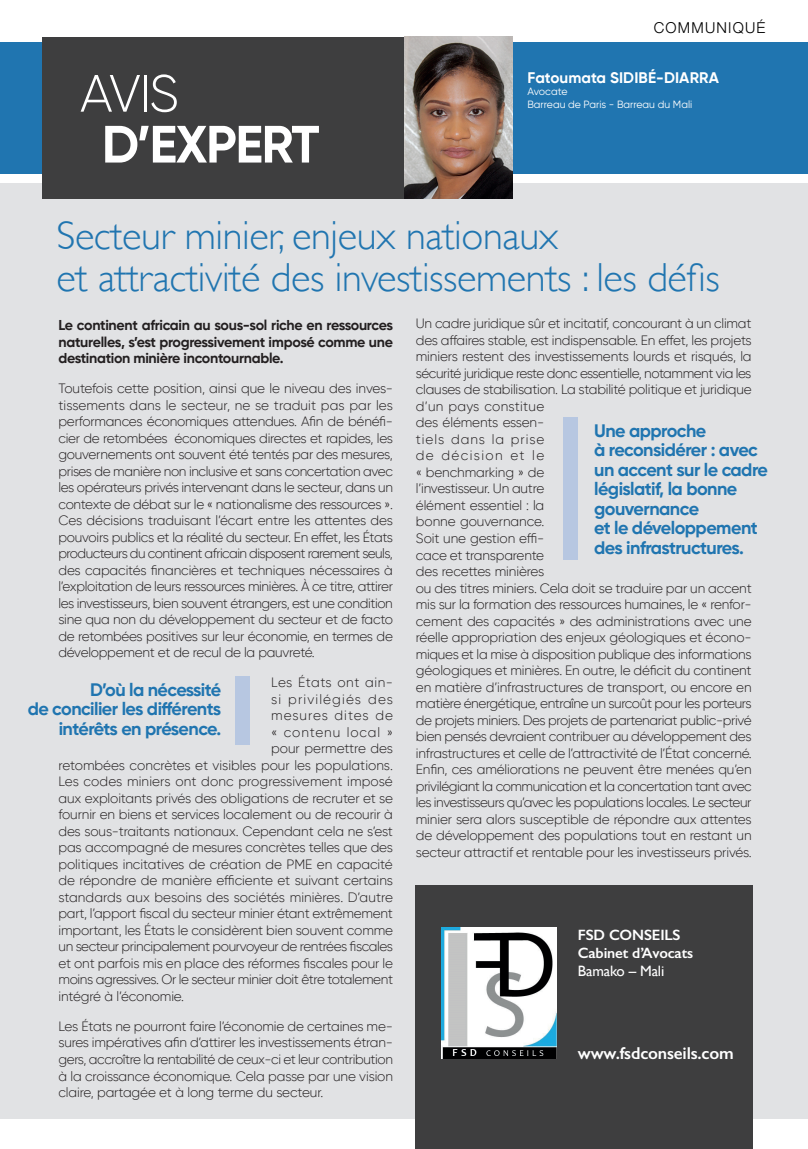
<style>
.page{position:relative;width:808px;height:1149px;background:#fff}
.page>*{position:absolute;margin:0;border:0;box-sizing:border-box;transform-origin:0 0}
.t1{font:700 52.35px "Gilroy";letter-spacing:-.03em;color:#fff}
.t2{font:300 52.35px "Gilroy";color:#fff}
.t3{font:300 40.5px/42px "Gill Sans";letter-spacing:-.01em;color:#2075b0}
.t4{font:700 18px/19.5px "Gilroy";letter-spacing:-.03em;color:#2075b0;text-align:right}
.t5{font:600 17.25px "Gill Sans";letter-spacing:-.01em;color:#fff}
.t6{font:700 15.3px "Gilroy";letter-spacing:.005em;color:#fff}
.t7{font:600 15px/18px "Gill Sans";letter-spacing:-.01em;color:#fff}
.t8{font:15px "Gill Sans";letter-spacing:-.01em;color:#fff}
.t9{font:300 15px "Helvetica Neue";letter-spacing:.08em;color:#000}
.t10{font:700 14.25px/16.5px "Gilroy";letter-spacing:-.02em;color:#231f20;text-align:justify}
.t11{font:300 13.5px/16.5px "Gilroy";letter-spacing:-.015em;color:#231f20;text-align:justify}
.t12{font:300 13.5px "Gilroy";letter-spacing:.005em;color:#231f20}
.t13{font:300 13.5px "Gilroy";letter-spacing:.01em;color:#231f20}
.t14{font:300 13.5px "Gilroy";letter-spacing:.085em;color:#231f20}
.t15{font:300 13.5px "Gilroy";letter-spacing:.04em;color:#231f20}
.t16{font:300 13.5px "Gilroy";letter-spacing:.07em;color:#231f20}
.t17{font:300 13.5px "Gilroy";letter-spacing:.065em;color:#231f20}
.t18{font:10.5px "Gilroy";color:#fff}
</style>
<div class="page">
<div style="left:0;top:166px;width:808px;height:951px;background:#e1e2e4"></div>
<div style="left:0;top:43px;width:808px;height:131px;background:#2075b0"></div>
<div style="left:0;top:174px;width:808px;height:9px;background:#fff"></div>
<img style="left:404px;top:37px;width:108px;height:161px">
<div style="left:43px;top:37px;width:361px;height:161px;background:#3e3e3f"></div>
<div style="left:235px;top:675px;width:15px;height:69px;background:#b7c7e1"></div>
<div style="left:562px;top:418px;width:15px;height:142px;background:#b7c7e1"></div>
<div style="left:416px;top:885px;width:337px;height:263px;background:#3e3e3f"></div>
<img style="left:442px;top:927px;width:114px;height:131px">
<h1 class="t2" style="left:80px;top:61px;width:101px">AVIS</h1>
<h1 class="t1" style="left:102px;top:111px;width:219px">D’EXPERT</h1>
<p class="t9" style="left:654px;top:15px;width:113px">COMMUNIQUÉ</p>
<p class="t6" style="left:527px;top:68px;width:193px">Fatoumata SIDIBÉ-DIARRA</p>
<p class="t18" style="left:527px;top:85px;width:42px">Avocate</p>
<p class="t18" style="left:527px;top:98px;width:166px">Barreau de Paris - Barreau du Mali</p>
<h2 class="t3" style="left:56px;top:213px;width:665px">Secteur minier, enjeux nationaux<br>et attractivité des investissements : les défis</h2>
<p class="t10" style="left:58px;top:316px;width:336px">Le continent africain au sous-sol riche en ressources naturelles, s’est progressivement imposé comme une destination minière incontournable.</p>
<p class="t11" style="left:58px;top:380px;width:336px">Toutefois cette position, ainsi que le niveau des inves&shy;tissements dans le secteur, ne se traduit pas par les performances économiques attendues. Afin de bénéfi&shy;cier de retombées économiques directes et rapides, les gouvernements ont souvent été tentés par des mesures, prises de manière non inclusive et sans concertation avec les opérateurs privés intervenant dans le secteur, dans un contexte de débat sur le « nationalisme des ressources ».<br>Ces décisions traduisant l’écart entre les attentes des pouvoirs publics et la réalité du secteur. En effet, les États producteurs du continent africain disposent rarement seuls, des capacités financières et techniques nécessaires à l’exploitation de leurs ressources minières. À ce titre, attirer les investisseurs, bien souvent étrangers, est une condition sine qua non du développement du secteur et de facto de retombées positives sur leur économie, en termes de développement et de recul de la pauvreté.</p>
<p class="t15" style="left:271px;top:674px;width:123px">Les États ont ain-</p>
<p class="t14" style="left:271px;top:690px;width:123px">si privilégiés des</p>
<p class="t16" style="left:271px;top:707px;width:123px">mesures dites de</p>
<p class="t17" style="left:271px;top:723px;width:123px">« contenu local »</p>
<p class="t11" style="left:271px;top:740px;width:123px">pour permettre des</p>
<p class="t11" style="left:58px;top:756px;width:336px">retombées concrètes et visibles pour les populations.</p>
<p class="t13" style="left:58px;top:773px;width:336px">Les codes miniers ont donc progressivement imposé</p>
<p class="t11" style="left:58px;top:789px;width:336px">aux exploitants privés des obligations de recruter et se</p>
<p class="t11" style="left:58px;top:806px;width:336px">fournir en biens et services localement ou de recourir à</p>
<p class="t11" style="left:58px;top:822px;width:336px">des sous-traitants nationaux. Cependant cela ne s’est</p>
<p class="t11" style="left:58px;top:839px;width:336px">pas accompagné de mesures concrètes telles que des</p>
<p class="t11" style="left:58px;top:855px;width:336px">politiques incitatives de création de PME en capacité</p>
<p class="t11" style="left:58px;top:872px;width:336px">de répondre de manière efficiente et suivant certains</p>
<p class="t12" style="left:58px;top:888px;width:336px">standards aux besoins des sociétés minières. D’autre</p>
<p class="t11" style="left:58px;top:905px;width:336px">part, l’apport fiscal du secteur minier étant extrêmement</p>
<p class="t11" style="left:58px;top:921px;width:336px">important, les États le considèrent bien souvent comme</p>
<p class="t11" style="left:58px;top:938px;width:336px">un secteur principalement pourvoyeur de rentrées fiscales</p>
<p class="t11" style="left:58px;top:954px;width:336px">et ont parfois mis en place des réformes fiscales pour le</p>
<p class="t11" style="left:58px;top:971px;width:336px">moins agressives. Or le secteur minier doit être totalement</p>
<p class="t11" style="left:58px;top:987px;width:127px">intégré à l’économie.</p>
<p class="t11" style="left:58px;top:1017px;width:336px">Les États ne pourront faire l’économie de certaines me&shy;sures impératives afin d’attirer les investissements étran&shy;gers, accroître la rentabilité de ceux-ci et leur contribution à la croissance économique. Cela passe par une vision claire, partagée et à long terme du secteur.</p>
<h3 class="t4" style="left:28px;top:679px;width:195px">D’où la nécessité<br>de concilier les différents intérêts en présence.</h3>
<p class="t11" style="left:416px;top:315px;width:337px;text-align:left">Un cadre juridique sûr et incitatif, concourant à un climat des affaires stable, est indispensable. En effet, les projets miniers restent des investissements lourds et risqués, la sécurité juridique reste donc essentielle, notamment via les clauses de stabilisation. La stabilité politique et juridique d’un pays constitue<br>des éléments essen-<br>tiels dans la prise<br>de décision et le<br>« benchmarking » de<br>l’investisseur. Un autre<br>élément essentiel : la<br>bonne gouvernance.<br>Soit une gestion effi-<br>cace et transparente<br>des recettes minières<br>ou des titres miniers. Cela doit se traduire par un accent mis sur la formation des ressources humaines, le « renfor&shy;cement des capacités » des administrations avec une réelle appropriation des enjeux géologiques et écono&shy;miques et la mise à disposition publique des informations géologiques et minières. En outre, le déficit du continent en matière d’infrastructures de transport, ou encore en matière énergétique, entraîne un surcoût pour les porteurs de projets miniers. Des projets de partenariat public-privé bien pensés devraient contribuer au développement des infrastructures et celle de l’attractivité de l’État concerné.<br>Enfin, ces améliorations ne peuvent être menées qu’en privilégiant la communication et la concertation tant avec les investisseurs qu’avec les populations locales. Le secteur minier sera alors susceptible de répondre aux attentes de développement des populations tout en restant un secteur attractif et rentable pour les investisseurs privés.</p>
<h3 class="t4" style="left:594px;top:420px;width:175px;text-align:left">Une approche<br>à reconsidérer : avec un accent sur le cadre législatif, la bonne gouvernance<br>et le développement des infrastructures.</h3>
<p class="t7" style="left:578px;top:925px;width:117px">FSD CONSEILS<br>Cabinet d’Avocats</p>
<p class="t8" style="left:578px;top:961px;width:88px">Bamako – Mali</p>
<p class="t5" style="left:578px;top:1042px;width:157px">www.fsdconseils.com</p>
</div>
